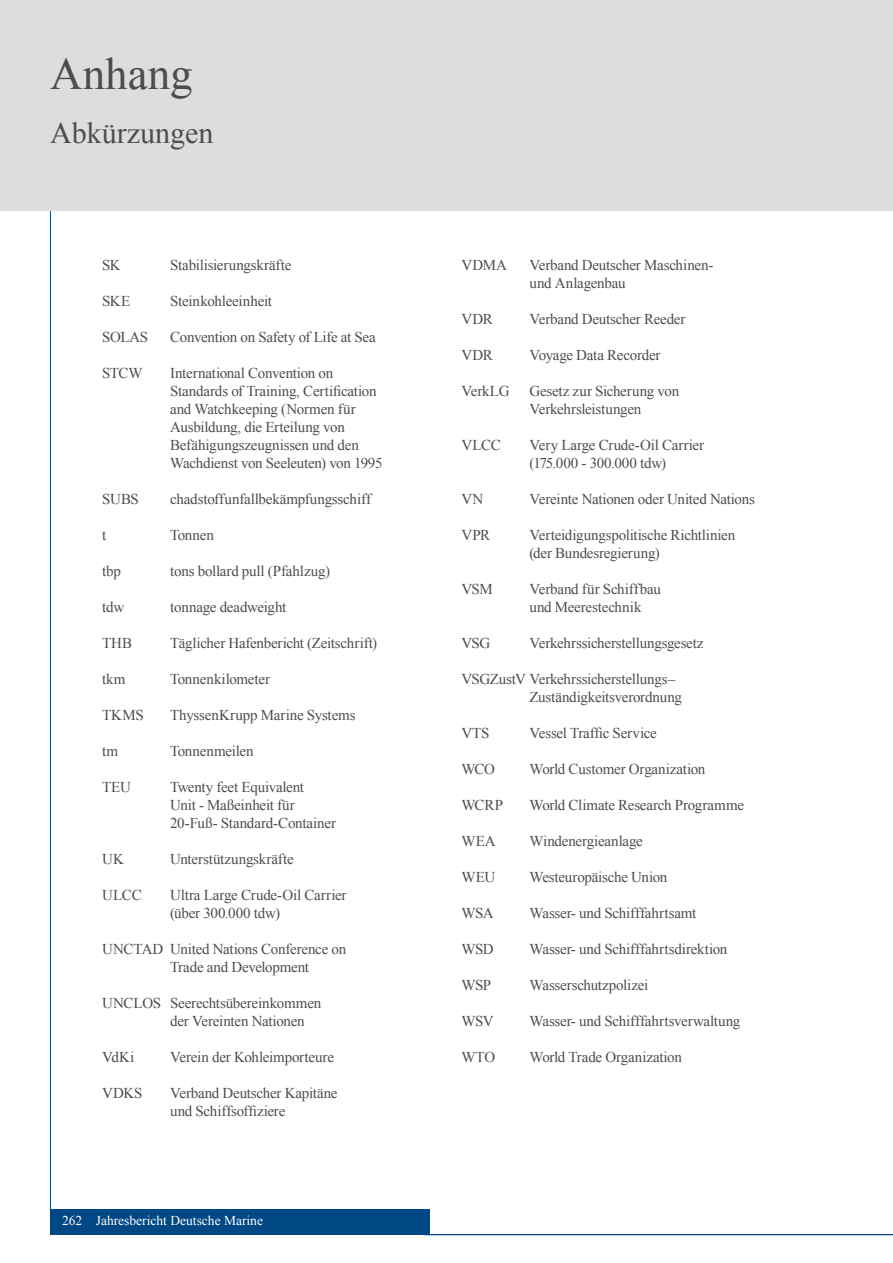
<style>
.page{position:relative;width:893px;height:1263px;background:#fff}
.page>*{position:absolute;margin:0;border:0;box-sizing:border-box;transform-origin:0 0}
.t1{font:45px "Times New Roman";color:#4d4d4f}
.t2{font:30px "Times New Roman";color:#4d4d4f}
.t3{font:15px/18px "Times New Roman";letter-spacing:-.015em;color:#4d4d4f}
.t4{font:13.5px "Times New Roman";color:#fff}
</style>
<div class="page">
<hr style="left:424px;top:1234px;width:469px;height:1px;background:#004785">
<hr style="left:50px;top:209px;width:1px;height:1009px;background:#004785">
<div style="left:0;top:0;width:893px;height:210px;background:#dcddde"></div>
<div style="left:50px;top:1209px;width:379px;height:26px;background:#004785"></div>
<h1 class="t1" style="left:50px;top:44px;width:144px">Anhang</h1>
<h2 class="t2" style="left:50px;top:112px;width:165px">Abkürzungen</h2>
<p class="t3" style="left:102px;top:256px;width:20px">SK</p>
<p class="t3" style="left:170px;top:256px;width:123px">Stabilisierungskräfte</p>
<p class="t3" style="left:102px;top:292px;width:30px">SKE</p>
<p class="t3" style="left:170px;top:292px;width:103px">Steinkohleeinheit</p>
<p class="t3" style="left:102px;top:328px;width:48px">SOLAS</p>
<p class="t3" style="left:170px;top:328px;width:207px">Convention on Safety of Life at Sea</p>
<p class="t3" style="left:102px;top:364px;width:42px">STCW</p>
<p class="t3" style="left:170px;top:364px;width:214px">International Convention on<br>Standards of Training, Certification and Watchkeeping (Normen für<br>Ausbildung, die Erteilung von<br>Befähigungszeugnissen und den<br>Wachdienst von Seeleuten) von 1995</p>
<p class="t3" style="left:102px;top:490px;width:38px">SUBS</p>
<p class="t3" style="left:170px;top:490px;width:202px">chadstoffunfallbekämpfungsschiff</p>
<p class="t3" style="left:102px;top:526px;width:6px">t</p>
<p class="t3" style="left:170px;top:526px;width:45px">Tonnen</p>
<p class="t3" style="left:102px;top:562px;width:20px">tbp</p>
<p class="t3" style="left:170px;top:562px;width:162px">tons bollard pull (Pfahlzug)</p>
<p class="t3" style="left:102px;top:598px;width:24px">tdw</p>
<p class="t3" style="left:170px;top:598px;width:118px">tonnage deadweight</p>
<p class="t3" style="left:102px;top:634px;width:32px">THB</p>
<p class="t3" style="left:170px;top:634px;width:208px">Täglicher Hafenbericht (Zeitschrift)</p>
<p class="t3" style="left:102px;top:670px;width:25px">tkm</p>
<p class="t3" style="left:170px;top:670px;width:101px">Tonnenkilometer</p>
<p class="t3" style="left:102px;top:706px;width:43px">TKMS</p>
<p class="t3" style="left:170px;top:706px;width:187px">ThyssenKrupp Marine Systems</p>
<p class="t3" style="left:102px;top:742px;width:17px">tm</p>
<p class="t3" style="left:170px;top:742px;width:85px">Tonnenmeilen</p>
<p class="t3" style="left:102px;top:778px;width:30px">TEU</p>
<p class="t3" style="left:170px;top:778px;width:167px">Twenty feet Equivalent<br>Unit - Maßeinheit für<br>20-Fuß- Standard-Container</p>
<p class="t3" style="left:102px;top:850px;width:23px">UK</p>
<p class="t3" style="left:170px;top:850px;width:125px">Unterstützungskräfte</p>
<p class="t3" style="left:102px;top:886px;width:41px">ULCC</p>
<p class="t3" style="left:170px;top:886px;width:178px">Ultra Large Crude-Oil Carrier (über 300.000 tdw)</p>
<p class="t3" style="left:170px;top:940px;width:178px;text-indent:-68px">UNCTAD United Nations Conference on<br>Trade and Development</p>
<p class="t3" style="left:170px;top:994px;width:153px;text-indent:-68px">UNCLOS Seerechtsübereinkommen der Vereinten Nationen</p>
<p class="t3" style="left:102px;top:1048px;width:34px">VdKi</p>
<p class="t3" style="left:170px;top:1048px;width:165px">Verein der Kohleimporteure</p>
<p class="t3" style="left:102px;top:1084px;width:42px">VDKS</p>
<p class="t3" style="left:170px;top:1084px;width:169px">Verband Deutscher Kapitäne und Schiffsoffiziere</p>
<p class="t4" style="left:62px;top:1211px;width:202px">262 Jahresbericht Deutsche Marine</p>
<p class="t3" style="left:461px;top:256px;width:47px">VDMA</p>
<p class="t3" style="left:529px;top:256px;width:185px">Verband Deutscher Maschinen&shy;und Anlagenbau</p>
<p class="t3" style="left:461px;top:310px;width:33px">VDR</p>
<p class="t3" style="left:529px;top:310px;width:158px">Verband Deutscher Reeder</p>
<p class="t3" style="left:461px;top:346px;width:33px">VDR</p>
<p class="t3" style="left:529px;top:346px;width:133px">Voyage Data Recorder</p>
<p class="t3" style="left:461px;top:382px;width:50px">VerkLG</p>
<p class="t3" style="left:529px;top:382px;width:151px">Gesetz zur Sicherung von<br>Verkehrsleistungen</p>
<p class="t3" style="left:461px;top:436px;width:41px">VLCC</p>
<p class="t3" style="left:529px;top:436px;width:176px">Very Large Crude-Oil Carrier (175.000 - 300.000 tdw)</p>
<p class="t3" style="left:461px;top:490px;width:24px">VN</p>
<p class="t3" style="left:529px;top:490px;width:227px">Vereinte Nationen oder United Nations</p>
<p class="t3" style="left:461px;top:526px;width:30px">VPR</p>
<p class="t3" style="left:529px;top:526px;width:207px">Verteidigungspolitische Richtlinien (der Bundesregierung)</p>
<p class="t3" style="left:461px;top:580px;width:33px">VSM</p>
<p class="t3" style="left:529px;top:580px;width:133px">Verband für Schiffbau und Meerestechnik</p>
<p class="t3" style="left:461px;top:634px;width:30px">VSG</p>
<p class="t3" style="left:529px;top:634px;width:176px">Verkehrssicherstellungsgesetz</p>
<p class="t3" style="left:529px;top:670px;width:154px;text-indent:-68px">VSGZustV Verkehrssicherstellungs–<br>Zuständigkeitsverordnung</p>
<p class="t3" style="left:461px;top:724px;width:30px">VTS</p>
<p class="t3" style="left:529px;top:724px;width:129px">Vessel Traffic Service</p>
<p class="t3" style="left:461px;top:760px;width:35px">WCO</p>
<p class="t3" style="left:529px;top:760px;width:177px">World Customer Organization</p>
<p class="t3" style="left:461px;top:796px;width:43px">WCRP</p>
<p class="t3" style="left:529px;top:796px;width:216px">World Climate Research Programme</p>
<p class="t3" style="left:461px;top:832px;width:36px">WEA</p>
<p class="t3" style="left:529px;top:832px;width:115px">Windenergieanlage</p>
<p class="t3" style="left:461px;top:868px;width:36px">WEU</p>
<p class="t3" style="left:529px;top:868px;width:139px">Westeuropäische Union</p>
<p class="t3" style="left:461px;top:904px;width:34px">WSA</p>
<p class="t3" style="left:529px;top:904px;width:168px">Wasser- und Schifffahrtsamt</p>
<p class="t3" style="left:461px;top:940px;width:34px">WSD</p>
<p class="t3" style="left:529px;top:940px;width:199px">Wasser- und Schifffahrtsdirektion</p>
<p class="t3" style="left:461px;top:976px;width:31px">WSP</p>
<p class="t3" style="left:529px;top:976px;width:120px">Wasserschutzpolizei</p>
<p class="t3" style="left:461px;top:1012px;width:34px">WSV</p>
<p class="t3" style="left:529px;top:1012px;width:212px">Wasser- und Schifffahrtsverwaltung</p>
<p class="t3" style="left:461px;top:1048px;width:35px">WTO</p>
<p class="t3" style="left:529px;top:1048px;width:154px">World Trade Organization</p>
</div>
